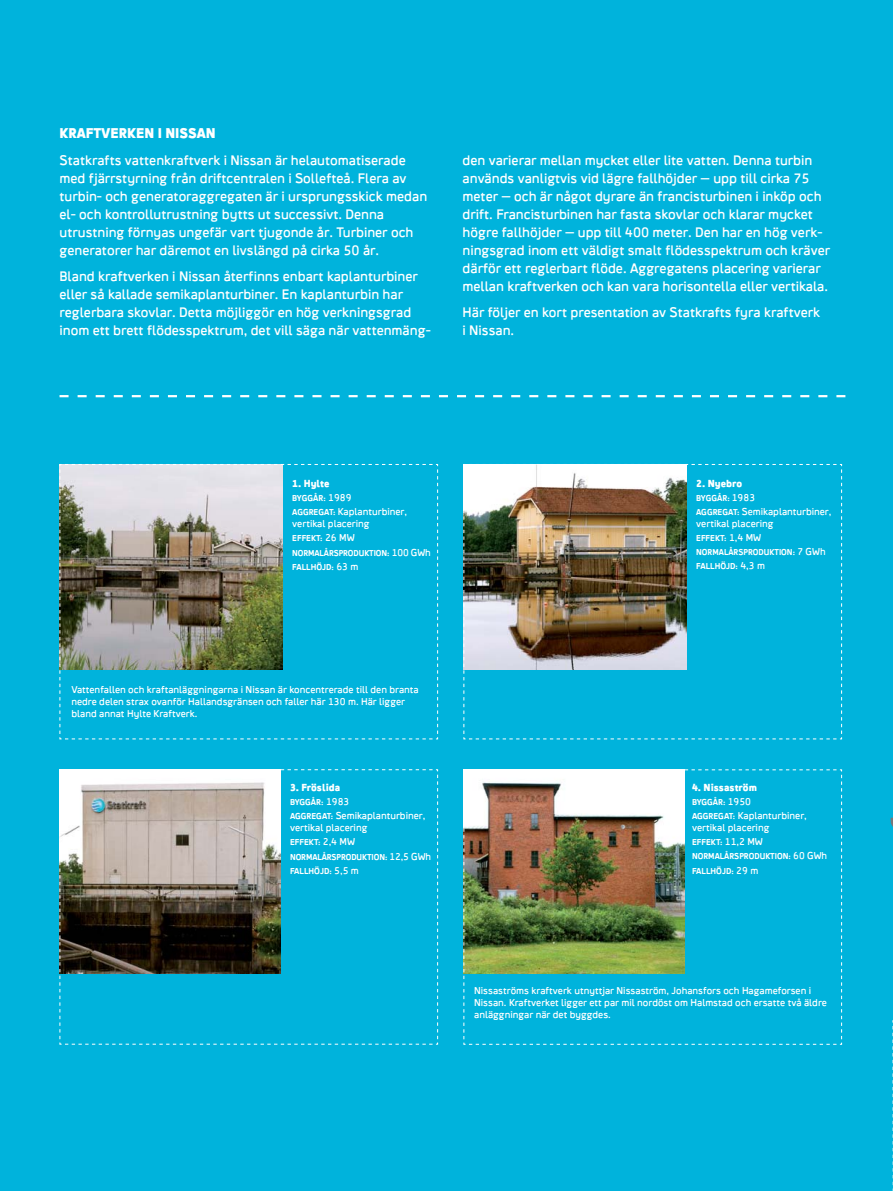
<style>
.page{position:relative;width:893px;height:1191px;background:#fff}
.page>*{position:absolute;margin:0;border:0;box-sizing:border-box;transform-origin:0 0}
.t1{font:13.5px/18px "Statkraft Crank";color:#fff}
.t2{font:900 13.5px "Statkraft Crank";color:#fff}
.t3{font:9.75px/12px "Statkraft Crank";color:#fff}
.t4{font:900 9.75px "Statkraft Crank";color:#fff}
.t5{font:700 8.25px/14.1px "Statkraft Crank";color:#fff}
.s1{font-weight:400;font-size:9.75px}
.s2{font-weight:700;font-size:8.25px}
</style>
<div class="page">
<div style="left:0;top:0;width:893px;height:1190px;background:#00b3dc"></div>
<svg style="left:60px;top:395px;width:785px;height:2px"></svg>
<svg style="left:890px;top:817px;width:3px;height:373px"></svg>
<img style="left:59px;top:464px;width:379px;height:275px">
<img style="left:463px;top:464px;width:379px;height:275px">
<svg style="left:59px;top:769px;width:379px;height:276px"></svg>
<img style="left:463px;top:769px;width:379px;height:276px">
<p class="t2" style="left:60px;top:129px;width:158px">KRAFTVERKEN I NISSAN</p>
<p class="t1" style="left:60px;top:153px;width:369px">Statkrafts vattenkraftverk i Nissan är helautomatiserade med fjärrstyrning från driftcentralen i Sollefteå. Flera av turbin- och generatoraggregaten är i ursprungsskick medan el- och kontrollutrustning bytts ut successivt. Denna utrustning förnyas ungefär vart tjugonde år. Turbiner och generatorer har däremot en livslängd på cirka 50 år.</p>
<p class="t1" style="left:60px;top:269px;width:373px">Bland kraftverken i Nissan återfinns enbart kaplanturbiner eller så kallade semikaplanturbiner. En kaplanturbin har reglerbara skovlar. Detta möjliggör en hög verkningsgrad inom ett brett flödesspektrum, det vill säga när vattenmäng-</p>
<p class="t1" style="left:463px;top:153px;width:369px">den varierar mellan mycket eller lite vatten. Denna turbin används vanligtvis vid lägre fallhöjder – upp till cirka 75 meter – och är något dyrare än francisturbinen i inköp och drift. Francisturbinen har fasta skovlar och klarar mycket högre fallhöjder – upp till 400 meter. Den har en hög verk&shy;ningsgrad inom ett väldigt smalt flödesspektrum och kräver därför ett reglerbart flöde. Aggregatens placering varierar mellan kraftverken och kan vara horisontella eller vertikala.</p>
<p class="t1" style="left:463px;top:305px;width:359px">Här följer en kort presentation av Statkrafts fyra kraftverk i Nissan.</p>
<p class="t4" style="left:292px;top:480px;width:39px">1. Hylte</p>
<p class="t5" style="left:292px;top:492px;width:61px">BYGGÅR: <span class="s1">1989</span></p>
<p class="t3" style="left:292px;top:507px;width:116px"><span class="s2">AGGREGAT:</span> Kaplanturbiner, vertikal placering</p>
<p class="t5" style="left:292px;top:532px;width:140px">EFFEKT: <span class="s1">26 MW<br></span>NORMALÅRSPRODUKTION: <span class="s1">100 GWh<br></span>FALLHÖJD: <span class="s1">63 m</span></p>
<p class="t4" style="left:696px;top:480px;width:47px">2. Nyebro</p>
<p class="t5" style="left:696px;top:492px;width:60px">BYGGÅR: <span class="s1">1983</span></p>
<p class="t3" style="left:696px;top:507px;width:137px"><span class="s2">AGGREGAT:</span> Semikaplanturbiner, vertikal placering</p>
<p class="t5" style="left:696px;top:532px;width:131px">EFFEKT: <span class="s1">1,4 MW<br></span>NORMALÅRSPRODUKTION: <span class="s1">7 GWh<br></span>FALLHÖJD: <span class="s1">4,3 m</span></p>
<p class="t3" style="left:71px;top:685px;width:349px">Vattenfallen och kraftanläggningarna i Nissan är koncentrerade till den branta nedre delen strax ovanför Hallandsgränsen och faller här 130 m. Här ligger bland annat Hylte Kraftverk.</p>
<p class="t4" style="left:290px;top:784px;width:52px">3. Fröslida</p>
<p class="t5" style="left:290px;top:796px;width:61px">BYGGÅR: <span class="s1">1983</span></p>
<p class="t3" style="left:290px;top:811px;width:137px"><span class="s2">AGGREGAT:</span> Semikaplanturbiner, vertikal placering</p>
<p class="t5" style="left:290px;top:836px;width:142px">EFFEKT: <span class="s1">2,4 MW<br></span>NORMALÅRSPRODUKTION: <span class="s1">12,5 GWh<br></span>FALLHÖJD: <span class="s1">5,5 m</span></p>
<p class="t4" style="left:692px;top:784px;width:66px">4. Nissaström</p>
<p class="t5" style="left:692px;top:796px;width:60px">BYGGÅR: <span class="s1">1950</span></p>
<p class="t3" style="left:692px;top:811px;width:116px"><span class="s2">AGGREGAT:</span> Kaplanturbiner, vertikal placering</p>
<p class="t5" style="left:692px;top:836px;width:137px">EFFEKT: <span class="s1">11,2 MW<br></span>NORMALÅRSPRODUKTION: <span class="s1">60 GWh<br></span>FALLHÖJD: <span class="s1">29 m</span></p>
<p class="t3" style="left:474px;top:985px;width:354px">Nissaströms kraftverk utnyttjar Nissaström, Johansfors och Hagameforsen i<br>Nissan. Kraftverket ligger ett par mil nordöst om Halmstad och ersatte två äldre anläggningar när det byggdes.</p>
</div>
